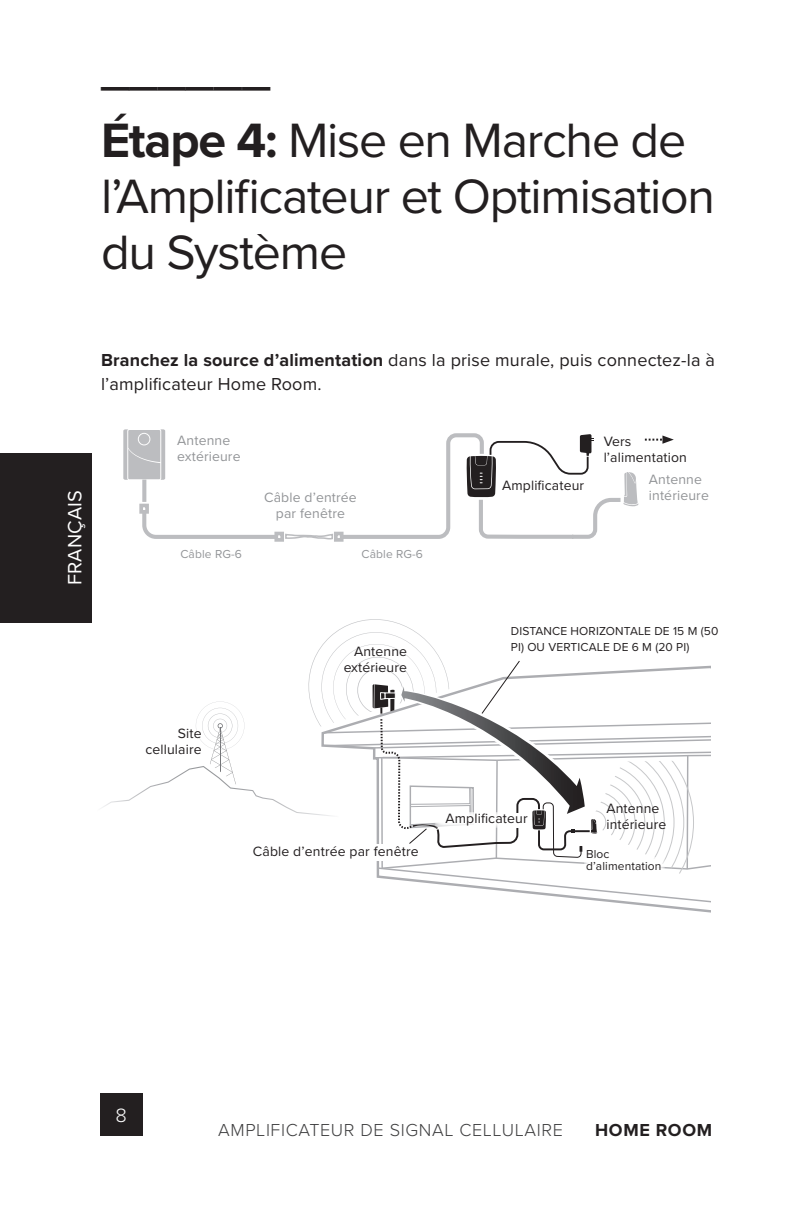
<style>
.page{position:relative;width:792px;height:1224px;background:#fff}
.page>*{position:absolute;margin:0;border:0;box-sizing:border-box;transform-origin:0 0}
.t1{font:50px/56px "Proxima Nova";letter-spacing:-.025em;color:#231f20}
.t2{font:600 50px "Proxima Nova";color:#231f20}
.t3{font:20px "Proxima Nova";letter-spacing:.01em;color:#fff}
.t4{font:300 20px "Proxima Nova";color:#fff}
.t5{font:18px/24px "Proxima Nova";letter-spacing:.01em;color:#231f20}
.t6{font:300 18px "Proxima Nova";letter-spacing:.035em;color:#3e3e3f}
.t7{font:700 18px "Proxima Nova";letter-spacing:.035em;color:#231f20}
.t8{font:14px/16px "Proxima Nova";letter-spacing:.01em;color:#231f20;text-align:right}
.t9{font:14px/16px "Proxima Nova";letter-spacing:.01em;color:#939598}
.t10{font:12px/16px "Proxima Nova";letter-spacing:.01em;color:#231f20}
.t11{font:12px "Proxima Nova";letter-spacing:.01em;color:#939598}
.s1{font-weight:700}
</style>
<div class="page">
<div style="left:100px;top:1094px;width:42px;height:42px;background:#231f20"></div>
<div style="left:0;top:453px;width:92px;height:169px;background:#231f20"></div>
<svg style="left:123px;top:429px;width:515px;height:113px"></svg>
<svg style="left:645px;top:435px;width:29px;height:9px"></svg>
<svg style="left:102px;top:619px;width:609px;height:294px"></svg>
<div style="left:369px;top:844px;width:16px;height:17px;background:#fff"></div>
<div style="left:511px;top:813px;width:12px;height:15px;background:#fff"></div>
<div style="left:436px;top:812px;width:68px;height:16px;background:#fff"></div>
<div style="left:584px;top:857px;width:81px;height:16px;background:#fff"></div>
<p class="t2" style="left:101px;top:31px;width:171px">______</p>
<p class="t1" style="left:101px;top:110px;width:616px"><span class="s1">Étape 4:</span> Mise en Marche de l’Amplificateur et Optimisation du Système</p>
<h2 class="t3" style="left:60px;top:585px;width:96px;rotate:-90deg">FRANÇAIS</h2>
<p class="t5" style="left:101px;top:348px;width:615px"><span class="s1">Branchez la source d’alimentation</span> dans la prise murale, puis connectez-la à l’amplificateur Home Room.</p>
<p class="t9" style="left:177px;top:431px;width:65px">Antenne extérieure</p>
<p class="t9" style="left:264px;top:489px;width:94px;text-align:center">Câble d’entrée par fenêtre</p>
<p class="t11" style="left:180px;top:545px;width:63px">Câble RG-6</p>
<p class="t11" style="left:362px;top:545px;width:63px">Câble RG-6</p>
<p class="t8" style="left:502px;top:477px;width:84px">Amplificateur</p>
<p class="t8" style="left:604px;top:432px;width:29px">Vers</p>
<p class="t8" style="left:604px;top:448px;width:85px">l’alimentation</p>
<p class="t9" style="left:649px;top:471px;width:61px">Antenne intérieure</p>
<p class="t8" style="left:344px;top:643px;width:65px">Antenne extérieure</p>
<p class="t10" style="left:511px;top:622px;width:209px">DISTANCE HORIZONTALE DE 15 M (50<br>PI) OU VERTICALE DE 6 M (20 PI)</p>
<p class="t8" style="left:145px;top:725px;width:58px">Site cellulaire</p>
<p class="t8" style="left:253px;top:843px;width:167px">Câble d’entrée par fenêtre</p>
<p class="t8" style="left:445px;top:810px;width:84px">Amplificateur</p>
<p class="t8" style="left:606px;top:799px;width:61px;text-align:left">Antenne intérieure</p>
<p class="t10" style="left:586px;top:847px;width:77px;line-height:12px">Bloc d’alimentation</p>
<h2 class="t4" style="left:115px;top:1100px;width:13px">8</h2>
<p class="t6" style="left:218px;top:1116px;width:346px">AMPLIFICATEUR DE SIGNAL CELLULAIRE</p>
<p class="t7" style="left:595px;top:1116px;width:118px">HOME ROOM</p>
</div>
